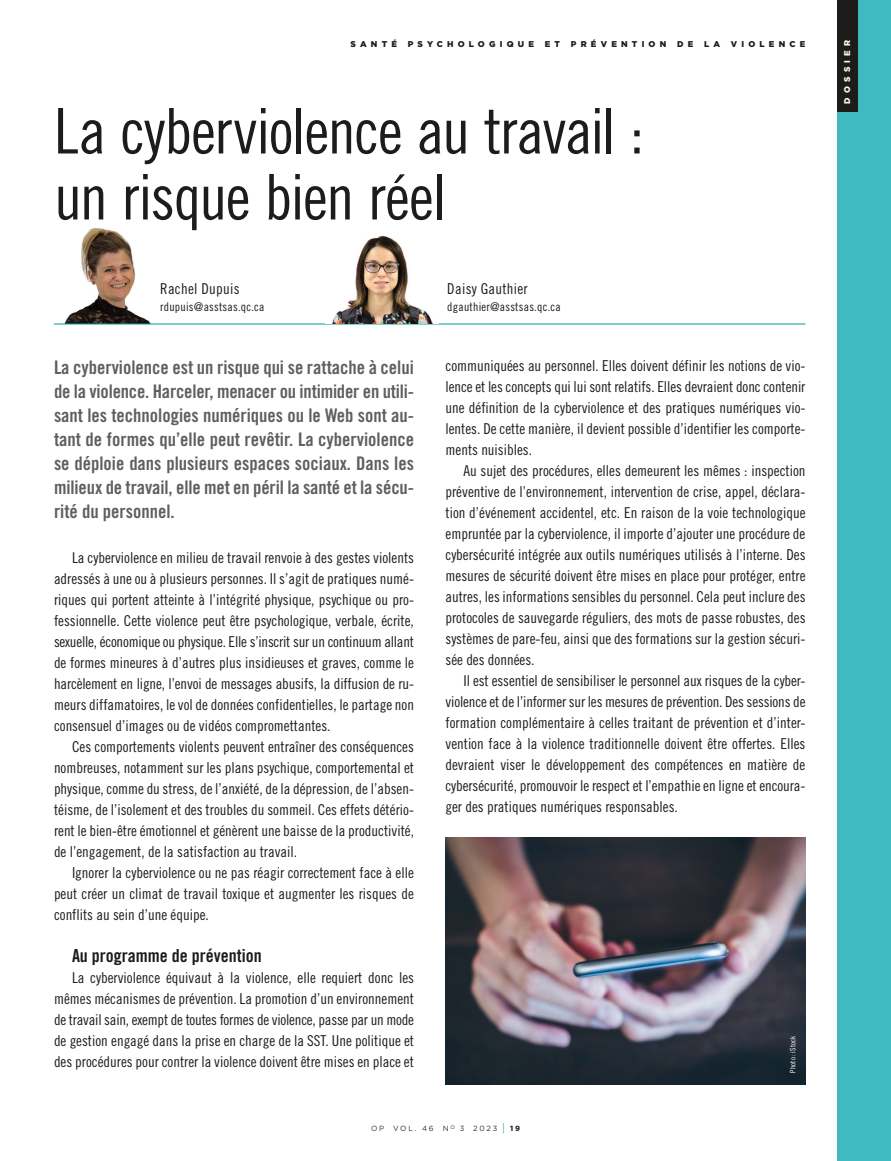
<style>
.page{position:relative;width:891px;height:1161px;background:#fff}
.page>*{position:absolute;margin:0;border:0;box-sizing:border-box;transform-origin:0 0}
.t1{font:63px/66px "Trade Gothic LT Pro Cn 18";letter-spacing:-.02em;color:#1c1c1a}
.DOSSIER-intro{font:18.75px/24px "Trade Gothic LT Pro Bd Cn 20";letter-spacing:-.005em;color:#5e5f5f;text-align:justify}
.DOSSIER-titres{font:18px "Trade Gothic LT Pro Bd Cn 20";color:#1c1c1a}
.t2{font:15px/21px "Trade Gothic LT Pro Cn 18";color:#1c1c1a;text-align:justify}
.t3{font:15px "Trade Gothic LT Pro Cn 18";letter-spacing:.02em;color:#1c1c1a}
.t4{font:12px "Trade Gothic LT Pro Cn 18";letter-spacing:.02em;color:#1c1c1a}
.t5{font:900 8.4px "Gotham";letter-spacing:.5em;color:#1c1c1a}
.t6{font:900 8.4px "Gotham";letter-spacing:.5em;color:#fdf6e6}
.t7{font:7.5px "Gotham";letter-spacing:.23em;color:#34302e}
.PHOTOS-credit{font:7.5px "Trade Gothic LT Pro Cn 18";letter-spacing:.015em;color:#fff}
.s1{font-size:11.25px;color:#009b9e}
.s2{font-weight:900}
</style>
<div class="page">
<div style="left:837px;top:0;width:54px;height:1161px;background:#41b9c1"></div>
<img style="left:54px;top:228px;width:113px;height:96px">
<hr style="left:54px;top:324px;width:752px;height:1px;background:#009b9e">
<div style="left:837px;top:0;width:20px;height:112px;background:#1c1c1a"></div>
<img style="left:446px;top:838px;width:360px;height:246px">
<img style="left:332px;top:237px;width:101px;height:87px">
<p class="t5" style="left:350px;top:38px;width:48px">SANTÉ</p>
<p class="t5" style="left:408px;top:38px;width:128px">PSYCHOLOGIQUE</p>
<p class="t5" style="left:545px;top:38px;width:17px">E T</p>
<p class="t5" style="left:571px;top:38px;width:97px">PRÉVENTION</p>
<p class="t5" style="left:677px;top:38px;width:18px">D E</p>
<p class="t5" style="left:704px;top:38px;width:18px">L A</p>
<p class="t5" style="left:731px;top:38px;width:76px">VIOLENCE</p>
<p class="t1" style="left:54px;top:97px;width:591px">La cyberviolence au travail : un risque bien réel</p>
<p class="t3" style="left:160px;top:280px;width:81px">Rachel Dupuis</p>
<p class="t4" style="left:160px;top:299px;width:106px">rdupuis@asstsas.qc.ca</p>
<p class="DOSSIER-intro" style="left:54px;top:355px;width:362px">La cyberviolence est un risque qui se rattache à celui de la violence. Harceler, menacer ou intimider en utili&shy;sant les technologies numériques ou le Web sont au&shy;tant de formes qu’elle peut revêtir. La cyberviolence se déploie dans plusieurs espaces sociaux. Dans les milieux de travail, elle met en péril la santé et la sécu&shy;rité du personnel.</p>
<p class="t2" style="left:54px;top:547px;width:362px;text-indent:18px">La cyberviolence en milieu de travail renvoie à des gestes violents adressés à une ou à plusieurs personnes. Il s’agit de pratiques numé&shy;riques qui portent atteinte à l’intégrité physique, psychique ou pro&shy;fessionnelle. Cette violence peut être psychologique, verbale, écrite, sexuelle, économique ou physique. Elle s’inscrit sur un continuum allant de formes mineures à d’autres plus insidieuses et graves, comme le harcèlement en ligne, l’envoi de messages abusifs, la diffusion de ru&shy;meurs diffamatoires, le vol de données confidentielles, le partage non consensuel d’images ou de vidéos compromettantes.</p>
<p class="t2" style="left:54px;top:736px;width:362px;text-indent:18px">Ces comportements violents peuvent entraîner des conséquences nombreuses, notamment sur les plans psychique, comportemental et physique, comme du stress, de l’anxiété, de la dépression, de l’absen&shy;téisme, de l’isolement et des troubles du sommeil. Ces effets détério&shy;rent le bien-être émotionnel et génèrent une baisse de la productivité, de l’engagement, de la satisfaction au travail.</p>
<p class="t2" style="left:54px;top:862px;width:361px;text-indent:18px">Ignorer la cyberviolence ou ne pas réagir correctement face à elle peut créer un climat de travail toxique et augmenter les risques de conflits au sein d’une équipe.</p>
<p class="DOSSIER-titres" style="left:72px;top:944px;width:191px">Au programme de prévention</p>
<p class="t2" style="left:54px;top:967px;width:362px;text-indent:18px">La cyberviolence équivaut à la violence, elle requiert donc les mêmes mécanismes de prévention. La promotion d’un environnement de travail sain, exempt de toutes formes de violence, passe par un mode de gestion engagé dans la prise en charge de la SST. Une politique et des procédures pour contrer la violence doivent être mises en place et</p>
<p class="t3" style="left:447px;top:280px;width:82px">Daisy Gauthier</p>
<p class="t4" style="left:447px;top:299px;width:115px">dgauthier@asstsas.qc.ca</p>
<p class="t2" style="left:446px;top:355px;width:361px">communiquées au personnel. Elles doivent définir les notions de vio&shy;lence et les concepts qui lui sont relatifs. Elles devraient donc contenir une définition de la cyberviolence et des pratiques numériques vio&shy;lentes. De cette manière, il devient possible d’identifier les comporte&shy;ments nuisibles.</p>
<p class="t2" style="left:446px;top:460px;width:362px;text-indent:18px">Au sujet des procédures, elles demeurent les mêmes : inspection préventive de l’environnement, intervention de crise, appel, déclara&shy;tion d’événement accidentel, etc. En raison de la voie technologique empruntée par la cyberviolence, il importe d’ajouter une procédure de cybersécurité intégrée aux outils numériques utilisés à l’interne. Des mesures de sécurité doivent être mises en place pour protéger, entre autres, les informations sensibles du personnel. Cela peut inclure des protocoles de sauvegarde réguliers, des mots de passe robustes, des systèmes de pare-feu, ainsi que des formations sur la gestion sécuri&shy;sée des données.</p>
<p class="t2" style="left:446px;top:670px;width:362px;text-indent:18px">Il est essentiel de sensibiliser le personnel aux risques de la cyber&shy;violence et de l’informer sur les mesures de prévention. Des sessions de formation complémentaire à celles traitant de prévention et d’inter&shy;vention face à la violence traditionnelle doivent être offertes. Elles devraient viser le développement des compétences en matière de cybersécurité, promouvoir le respect et l’empathie en ligne et encoura&shy;ger des pratiques numériques responsables.</p>
<p class="PHOTOS-credit" style="left:788px;top:1073px;width:38px;rotate:-90deg">Photo : iStock</p>
<p class="t7" style="left:371px;top:1124px;width:150px">OP VOL. 46 N<sup>O</sup> 3 2023 <span class="s1">|</span> <span class="s2">19</span></p>
<p class="t6" style="left:841px;top:104px;width:65px;rotate:-90deg">DOSSIER</p>
</div>
